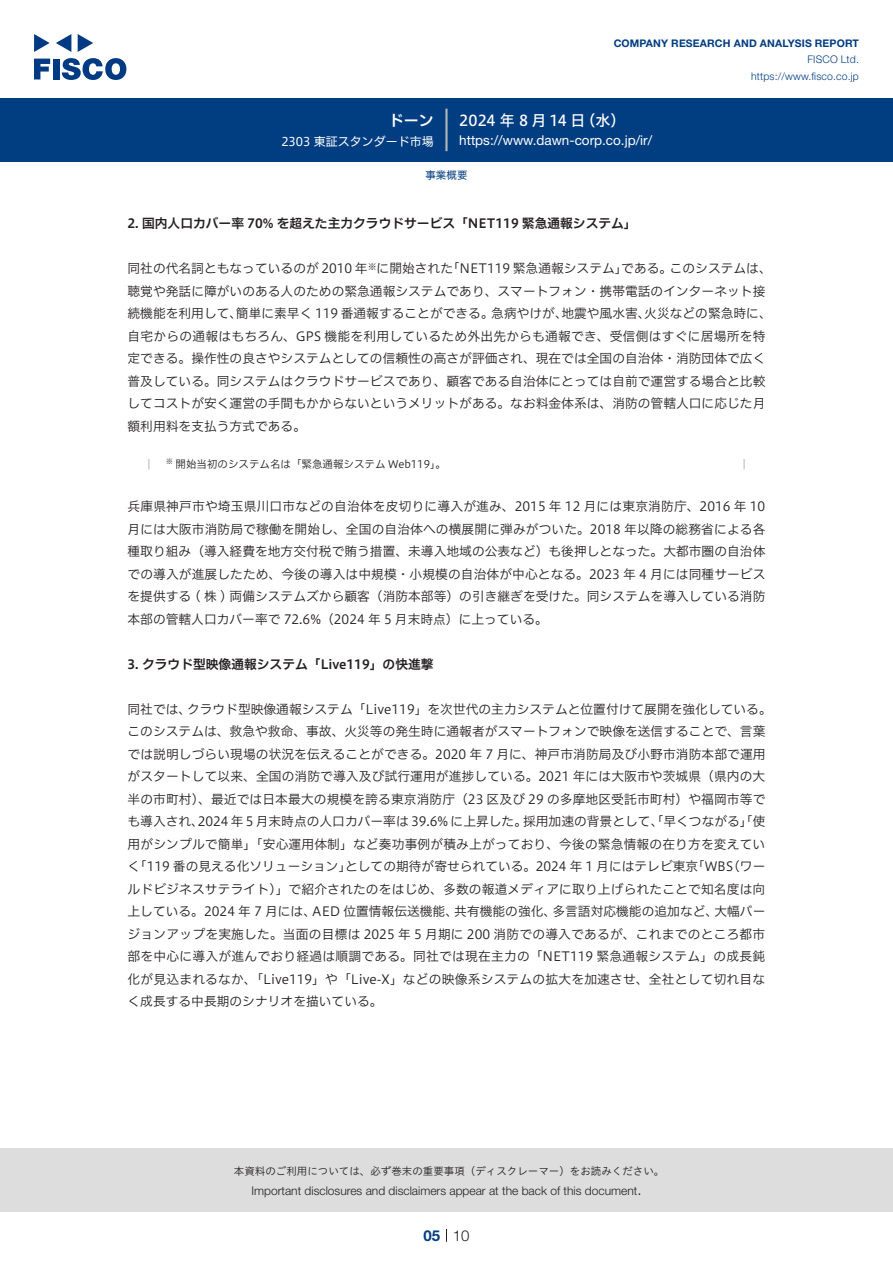
<style>
.page{position:relative;width:893px;height:1263px;background:#fff}
.page>*{position:absolute;margin:0;border:0;box-sizing:border-box;transform-origin:0 0}
.t1{font:15px "Hiragino UD Sans F Std N W5";letter-spacing:-.005em;color:#fff}
.t2{font:300 15px "Helvetica Neue LT Std";color:#231f20}
.t3{font:15px "Hiragino UD Sans F Std N W6";color:#fff}
.t4{font:700 15px "Helvetica Neue LT Std";color:#003d81}
.t5{font:13.5px "Helvetica Neue LT Std";color:#fff}
.本文{font:12.75px/22.5px "Hiragino UD Sans F Std N W3";color:#231f20}
.小タイトル{font:12.75px "Hiragino UD Sans F Std N W6";color:#231f20}
.t6{font:300 12px "Helvetica Neue LT Std";color:#231f20}
.t7{font:12px "Hiragino UD Sans F Std N W4";color:#fff}
.t8{font:10.5px "Hiragino UD Sans Std W3";color:#231f20}
.t9{font:700 10.5px "Helvetica Neue LT Std";letter-spacing:.015em;color:#003d81}
.t10{font:300 10.5px/16.5px "Helvetica Neue LT Std";letter-spacing:.015em;color:#003d81;text-align:right}
.t11{font:10.5px "Hiragino UD Sans F Std N W3";color:#231f20}
.ヘッダー{font:10.5px "Hiragino UD Sans F Std N W4";color:#003d81}
.本文-2{font:8.85px "Hiragino UD Sans F Std N W3";color:#231f20}
.t12{font:7.35px "Hiragino UD Sans F Std N W3";color:#231f20}
</style>
<div class="page">
<div style="left:0;top:1148px;width:893px;height:64px;background:#ddd"></div>
<svg style="left:34px;top:59px;width:16px;height:20px"></svg>
<div style="left:53px;top:59px;width:6px;height:20px;background:#003a83"></div>
<svg style="left:62px;top:58px;width:64px;height:22px"></svg>
<svg style="left:34px;top:34px;width:16px;height:18px"></svg>
<svg style="left:78px;top:34px;width:15px;height:18px"></svg>
<svg style="left:56px;top:34px;width:15px;height:18px"></svg>
<div style="left:0;top:98px;width:893px;height:64px;background:#003d81"></div>
<hr style="left:445px;top:109px;width:3px;height:42px;background:#b5b5b6">
<svg style="left:446px;top:1229px;width:1px;height:13px"></svg>
<svg style="left:148px;top:459px;width:2px;height:10px"></svg>
<svg style="left:743px;top:459px;width:2px;height:10px"></svg>
<p class="t3" style="left:389px;top:109px;width:46px">ドーン</p>
<p class="t7" style="left:281px;top:132px;width:154px">2303 東証スタンダード市場</p>
<p class="t9" style="left:614px;top:37px;width:247px">COMPANY RESEARCH AND ANALYSIS REPORT</p>
<p class="t10" style="left:751px;top:51px;width:109px">FISCO Ltd. https://www.fisco.co j p.</p>
<p class="t1" style="left:581px;top:109px;width:46px">（水(</p>
<p class="t1" style="left:459px;top:109px;width:128px">2024 年 8 月 14 日</p>
<p class="t5" style="left:459px;top:132px;width:194px">https://www.dawn-corp. c o j p. /i r/</p>
<p class="ヘッダー" style="left:425px;top:167px;width:43px">事業概要</p>
<p class="小タイトル" style="left:128px;top:214px;width:511px">2. 国内人口カバー率 70% を超えた主力クラウドサービス「NET119 緊急通報システム「</p>
<p class="本文" style="left:128px;top:256px;width:242px">同社の代名詞ともなっているのが 2010 年</p>
<p class="本文" style="left:128px;top:279px;width:639px">聴覚や発話に障がいのある人のための緊急通報システムであり、スマートフォン・携帯電話のインターネット接</p>
<p class="本文" style="left:644px;top:301px;width:129px">火災などの緊急時に、</p>
<p class="本文" style="left:447px;top:256px;width:182px">「NET119 緊急通報システム」</p>
<p class="本文" style="left:377px;top:256px;width:78px">に開始された</p>
<p class="本文" style="left:621px;top:256px;width:52px">である。</p>
<p class="本文" style="left:670px;top:256px;width:103px">このシステムは、</p>
<p class="本文-2" style="left:368px;top:260px;width:10px">※</p>
<p class="本文" style="left:236px;top:301px;width:259px">簡単に素早く 119 番通報することができる。</p>
<p class="本文" style="left:491px;top:301px;width:78px">急病やけが、</p>
<p class="本文" style="left:128px;top:301px;width:639px">続機能を利用して、<br>自宅からの通報はもちろん、GPS 機能を利用しているため外出先からも通報でき、受信側はすぐに居場所を特定できる。操作性の良さやシステムとしての信頼性の高さが評価され、現在では全国の自治体・消防団体で広く普及している。同システムはクラウドサービスであり、顧客である自治体にとっては自前で運営する場合と比較してコストが安く運営の手間もかからないというメリットがある。なお料金体系は、消防の管轄人口に応じた月額利用料を支払う方式である。</p>
<p class="t11" style="left:176px;top:456px;width:272px">開始当初のシステム名は「緊急通報システム Web119 。「</p>
<p class="本文" style="left:561px;top:301px;width:91px">地震や風水害、</p>
<p class="t12" style="left:166px;top:456px;width:9px">※</p>
<p class="本文" style="left:128px;top:495px;width:639px;text-align:justify">兵庫県神戸市や埼玉県川口市などの自治体を皮切りに導入が進み、2015 年 12 月には東京消防庁、2016 年 10月には大阪市消防局で稼働を開始し、全国の自治体への横展開に弾みがついた。2018 年以降の総務省による各種取り組み（導入経費を地方交付税で賄う措置、未導入地域の公表など）も後押しとなった。大都市圏の自治体での導入が進展したため、今後の導入は中規模・小規模の自治体が中心となる。2023 年 4 月には同種サービスを提供する ( 株 ) 両備システムズから顧客（消防本部等）の引き継ぎを受けた。同システムを導入している消防本部の管轄人口カバー率で 72.6%（2024 年 5 月末時点）に上っている。</p>
<p class="小タイトル" style="left:128px;top:654px;width:307px">3. クラウド型映像通報システム「Live119」の快進撃</p>
<p class="本文" style="left:187px;top:697px;width:586px">クラウド型映像通報システム「Live119」を次世代の主力システムと位置付けて展開を強化している。</p>
<p class="本文" style="left:128px;top:697px;width:65px">同社では、</p>
<p class="本文" style="left:128px;top:720px;width:639px">このシステムは、救急や救命、事故、火災等の発生時に通報者がスマートフォンで映像を送信することで、言葉</p>
<p class="本文" style="left:128px;top:742px;width:639px">では説明しづらい現場の状況を伝えることができる。2020 年 7 月に、神戸市消防局及び小野市消防本部で運用</p>
<p class="本文" style="left:128px;top:765px;width:639px">がスタートして以来、全国の消防で導入及び試行運用が進捗している。2021 年には大阪市や茨城県（県内の大</p>
<p class="本文" style="left:128px;top:787px;width:639px">半の市町村）、最近では日本最大の規模を誇る東京消防庁（23 区及び 29 の多摩地区受託市町村）や福岡市等で</p>
<p class="本文" style="left:523px;top:810px;width:244px">採用加速の背景として、「早くつながる」「使</p>
<p class="本文" style="left:198px;top:810px;width:331px">2024 年 5 月末時点の人口カバー率は 39.6% に上昇した。</p>
<p class="本文" style="left:128px;top:810px;width:78px">も導入され、</p>
<p class="本文" style="left:128px;top:832px;width:639px">用がシンプルで簡単」「安心運用体制」など奏功事例が積み上がっており、今後の緊急情報の在り方を変えてい</p>
<p class="本文" style="left:727px;top:855px;width:40px">（ワー</p>
<p class="本文" style="left:345px;top:855px;width:355px">としての期待が寄せられている。2024 年 1 月にはテレビ東京</p>
<p class="本文" style="left:128px;top:855px;width:225px">「く 119 番の見える化ソリューション」</p>
<p class="本文" style="left:128px;top:877px;width:639px">ルドビジネスサテライト）」で紹介されたのをはじめ、多数の報道メディアに取り上げられたことで知名度は向</p>
<p class="本文" style="left:714px;top:900px;width:52px">大幅バー</p>
<p class="本文" style="left:692px;top:855px;width:43px">「WBS</p>
<p class="本文" style="left:552px;top:900px;width:167px">多言語対応機能の追加など、</p>
<p class="本文" style="left:312px;top:900px;width:147px">AED 位置情報伝送機能、</p>
<p class="本文" style="left:128px;top:900px;width:639px">上している。2024 年 7 月には、<br>ジョンアップを実施した。当面の目標は 2025 年 5 月期に 200 消防での導入であるが、これまでのところ都市部を中心に導入が進んでおり経過は順調である。同社では現在主力の「NET119 緊急通報システム」の成長鈍化が見込まれるなか、「Live119」や「Live X- 」などの映像系システムの拡大を加速させ、全社として切れ目なく成長する中長期のシナリオを描いている。</p>
<p class="本文" style="left:454px;top:900px;width:103px">共有機能の強化、</p>
<p class="t8" style="left:234px;top:1163px;width:432px">本資料のご利用については、必ず巻末の重要事項（ディスクレーマー）をお読みください。</p>
<p class="t2" style="left:637px;top:1180px;width:6px">.</p>
<p class="t6" style="left:251px;top:1183px;width:387px">Important disclosures and disclaimers appear at the back of this document</p>
<p class="t4" style="left:423px;top:1226px;width:18px">05</p>
<p class="t2" style="left:453px;top:1226px;width:18px">10</p>
</div>
